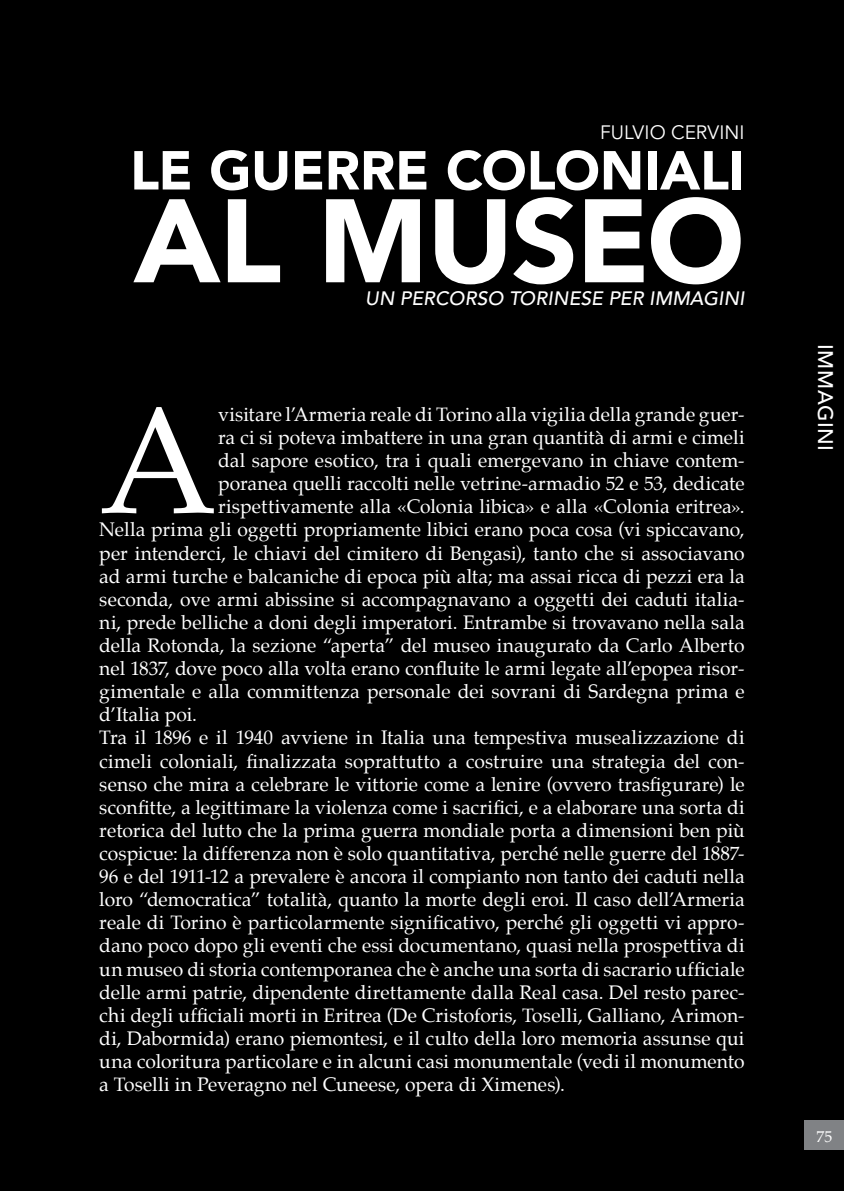
<style>
.page{position:relative;width:844px;height:1191px;background:#fff}
.page>*{position:absolute;margin:0;border:0;box-sizing:border-box;transform-origin:0 0}
.t1{font:151.72px "Palatino";color:#fff}
.t2{font:900 117.25px "Avenir";letter-spacing:-.02em;color:#fff}
.t3{font:900 54.25px "Avenir";letter-spacing:-.005em;color:#fff}
.t4{font:500 21px "Avenir";letter-spacing:.025em;color:#fff}
.t5{font:19.25px "Palatino";letter-spacing:.005em;color:#fff}
.t6{font:italic 500 19.25px "Avenir";letter-spacing:.01em;color:#fff}
.t7{font:19.25px "Avenir";color:#fff}
.t8{font:15.75px "Palatino";color:#fff}
</style>
<div class="page">
<div style="left:0;top:0;width:843px;height:1191px;background:#000"></div>
<div style="left:804px;top:1120px;width:39px;height:30px;background:#808285"></div>
<p class="t7" style="left:600px;top:121px;width:146px">FULVIO CERVINI</p>
<h3 class="t3" style="left:130px;top:138px;width:616px">LE GUERRE COLONIALI</h3>
<h2 class="t2" style="left:133px;top:170px;width:612px">AL MUSEO</h2>
<p class="t6" style="left:365px;top:287px;width:381px">UN PERCORSO TORINESE PER IMMAGINI</p>
<h1 class="t1" style="left:99px;top:335px;width:120px">A</h1>
<p class="t5" style="left:218px;top:398px;width:528px">visitare l’Armeria reale di Torino alla vigilia della grande guer-</p>
<p class="t5" style="left:218px;top:421px;width:528px">ra ci si poteva imbattere in una gran quantità di armi e cimeli</p>
<p class="t5" style="left:218px;top:444px;width:528px">dal sapore esotico, tra i quali emergevano in chiave contem-</p>
<p class="t5" style="left:218px;top:467px;width:528px">poranea quelli raccolti nelle vetrine-armadio 52 e 53, dedicate</p>
<p class="t5" style="left:218px;top:491px;width:528px">rispettivamente alla «Colonia libica» e alla «Colonia eritrea».</p>
<p class="t5" style="left:99px;top:514px;width:646px">Nella prima gli oggetti propriamente libici erano poca cosa (vi spiccavano,</p>
<p class="t5" style="left:99px;top:537px;width:646px">per intenderci, le chiavi del cimitero di Bengasi), tanto che si associavano</p>
<p class="t5" style="left:99px;top:560px;width:646px">ad armi turche e balcaniche di epoca più alta; ma assai ricca di pezzi era la</p>
<p class="t5" style="left:99px;top:583px;width:646px">seconda, ove armi abissine si accompagnavano a oggetti dei caduti italia-</p>
<p class="t5" style="left:99px;top:606px;width:646px">ni, prede belliche a doni degli imperatori. Entrambe si trovavano nella sala</p>
<p class="t5" style="left:99px;top:629px;width:646px">della Rotonda, la sezione “aperta” del museo inaugurato da Carlo Alberto</p>
<p class="t5" style="left:99px;top:652px;width:646px">nel 1837, dove poco alla volta erano confluite le armi legate all’epopea risor-</p>
<p class="t5" style="left:99px;top:675px;width:647px">gimentale e alla committenza personale dei sovrani di Sardegna prima e</p>
<p class="t5" style="left:99px;top:698px;width:99px">d’Italia poi.</p>
<p class="t5" style="left:99px;top:722px;width:646px">Tra il 1896 e il 1940 avviene in Italia una tempestiva musealizzazione di</p>
<p class="t5" style="left:99px;top:745px;width:646px">cimeli coloniali, finalizzata soprattutto a costruire una strategia del con-</p>
<p class="t5" style="left:99px;top:768px;width:647px">senso che mira a celebrare le vittorie come a lenire (ovvero trasfigurare) le</p>
<p class="t5" style="left:99px;top:791px;width:646px">sconfitte, a legittimare la violenza come i sacrifici, e a elaborare una sorta di</p>
<p class="t5" style="left:99px;top:814px;width:646px">retorica del lutto che la prima guerra mondiale porta a dimensioni ben più</p>
<p class="t5" style="left:99px;top:837px;width:646px">cospicue: la differenza non è solo quantitativa, perché nelle guerre del 1887-</p>
<p class="t5" style="left:99px;top:860px;width:646px">96 e del 1911-12 a prevalere è ancora il compianto non tanto dei caduti nella</p>
<p class="t5" style="left:99px;top:883px;width:646px">loro “democratica” totalità, quanto la morte degli eroi. Il caso dell’Armeria</p>
<p class="t5" style="left:99px;top:906px;width:646px">reale di Torino è particolarmente significativo, perché gli oggetti vi appro-</p>
<p class="t5" style="left:99px;top:929px;width:646px">dano poco dopo gli eventi che essi documentano, quasi nella prospettiva di</p>
<p class="t5" style="left:99px;top:953px;width:646px">un museo di storia contemporanea che è anche una sorta di sacrario ufficiale</p>
<p class="t5" style="left:99px;top:976px;width:646px">delle armi patrie, dipendente direttamente dalla Real casa. Del resto parec-</p>
<p class="t5" style="left:99px;top:999px;width:646px">chi degli ufficiali morti in Eritrea (De Cristoforis, Toselli, Galliano, Arimon-</p>
<p class="t5" style="left:99px;top:1022px;width:646px">di, Dabormida) erano piemontesi, e il culto della loro memoria assunse qui</p>
<p class="t5" style="left:99px;top:1045px;width:646px">una coloritura particolare e in alcuni casi monumentale (vedi il monumento</p>
<p class="t5" style="left:99px;top:1068px;width:467px">a Toselli in Peveragno nel Cuneese, opera di Ximenes).</p>
<p class="t4" style="left:837px;top:344px;width:108px;rotate:90deg">IMMAGINI</p>
<p class="t8" style="left:816px;top:1123px;width:17px">75</p>
</div>
